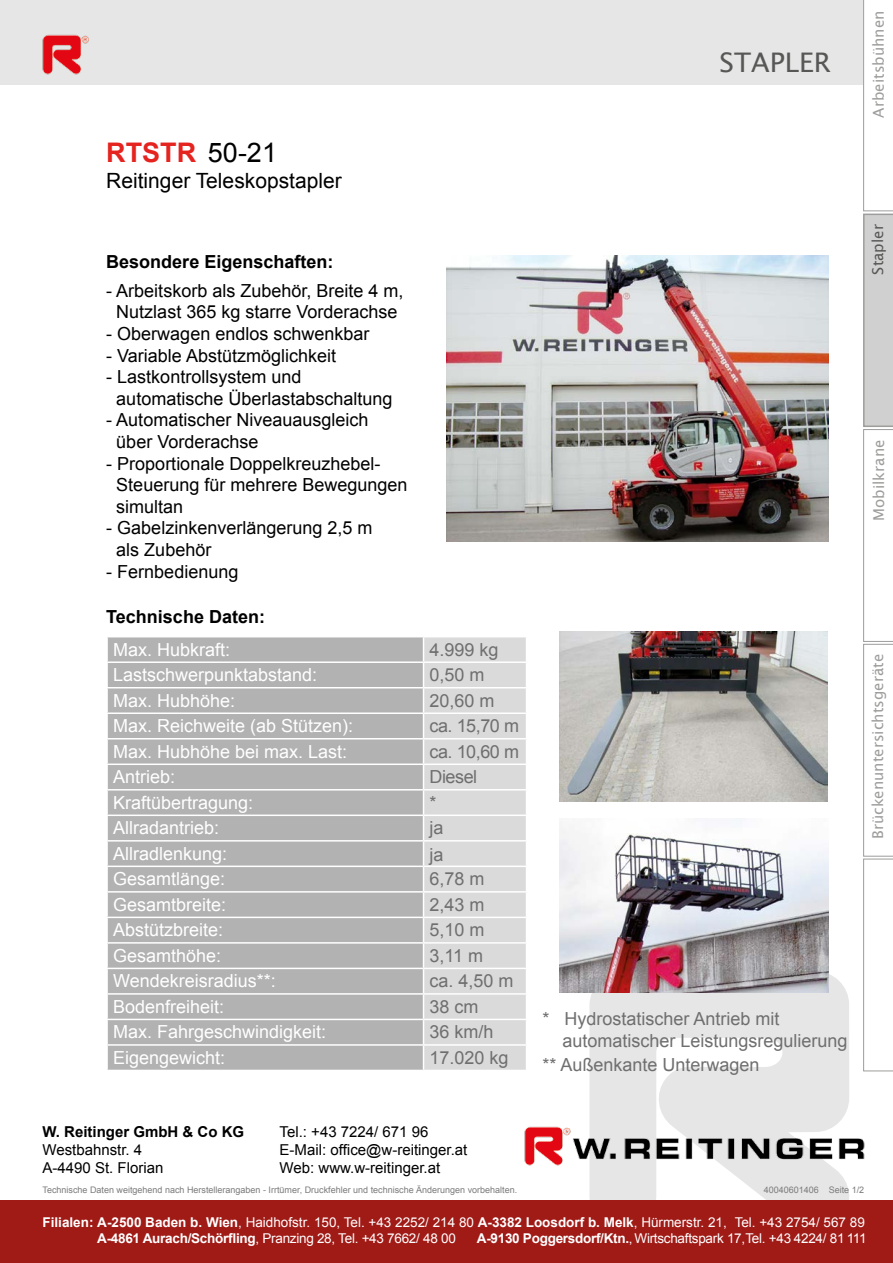
<style>
.page{position:relative;width:893px;height:1263px;background:#fff}
.page>*{position:absolute;margin:0;border:0;box-sizing:border-box;transform-origin:0 0}
.t1{font:700 27px "Arial";color:#e5231f}
.t2{font:27px "Lucida Sans";color:#575756}
.t3{font:21px "Arial";color:#000}
.t4{font:18px/21.6px "Arial";color:#000}
.t5{font:18px "Arial";color:#fff}
.t6{font:18px/21.6px "Arial";color:#706f6f}
.t7{font:700 18px "Arial";color:#000}
.t8{font:15px/18px "Arial";color:#000}
.t9{font:15px "Lucida Sans";color:#9d9d9c}
.t10{font:700 15px "Arial";color:#000}
.t11{font:15px "Lucida Sans";color:#575756}
.t12{font:13.5px/16.4px "Arial";color:#fff}
.t13{font:13.5px "Arial";letter-spacing:-.02em;color:#fff}
.t14{font:9px "Arial";color:#7c7b7b}
.s1{font-weight:400;color:#000}
.s2{font-weight:700}
</style>
<div class="page">
<svg style="left:589px;top:971px;width:260px;height:229px;fill:#e6e6e6"></svg>
<div style="left:0;top:1200px;width:893px;height:63px;background:#a01a16"></div>
<div style="left:0;top:0;width:863px;height:85px;background:#e6e6e6"></div>
<svg style="left:863px;top:0;width:30px;height:1071px"></svg>
<img style="left:42px;top:34px;width:47px;height:41px">
<img style="left:524px;top:1123px;width:341px;height:45px">
<div style="left:108px;top:637px;width:315px;height:433px;background:#b3b2b2"></div>
<hr style="left:106px;top:661px;width:317px;height:2px;background:#fff">
<hr style="left:106px;top:687px;width:317px;height:1px;background:#fff">
<hr style="left:106px;top:712px;width:317px;height:2px;background:#fff">
<hr style="left:106px;top:738px;width:317px;height:1px;background:#fff">
<hr style="left:106px;top:763px;width:317px;height:2px;background:#fff">
<hr style="left:106px;top:789px;width:317px;height:1px;background:#fff">
<hr style="left:106px;top:814px;width:317px;height:2px;background:#fff">
<hr style="left:106px;top:840px;width:317px;height:1px;background:#fff">
<hr style="left:106px;top:865px;width:317px;height:2px;background:#fff">
<hr style="left:106px;top:891px;width:317px;height:1px;background:#fff">
<hr style="left:106px;top:917px;width:317px;height:1px;background:#fff">
<hr style="left:106px;top:942px;width:317px;height:2px;background:#fff">
<hr style="left:106px;top:968px;width:317px;height:1px;background:#fff">
<hr style="left:106px;top:993px;width:317px;height:2px;background:#fff">
<hr style="left:106px;top:1019px;width:317px;height:1px;background:#fff">
<hr style="left:106px;top:1044px;width:317px;height:2px;background:#fff">
<svg style="left:423px;top:637px;width:103px;height:433px;background:#dcdcdc"></svg>
<img style="left:446px;top:255px;width:382px;height:286px">
<img style="left:559px;top:631px;width:269px;height:171px">
<img style="left:559px;top:819px;width:269px;height:174px">
<h1 class="t1" style="left:106px;top:135px;width:172px">RTSTR <span class="s1">50-21</span></h1>
<p class="t3" style="left:106px;top:166px;width:237px">Reitinger Teleskopstapler</p>
<p class="t7" style="left:106px;top:250px;width:229px">Besondere Eigenschaften:</p>
<p class="t4" style="left:106px;top:280px;width:299px;text-align:center">- Arbeitskorb als Zubehör, Breite 4 m,<br>Nutzlast 365 kg starre Vorderachse</p>
<p class="t4" style="left:106px;top:323px;width:265px">- Oberwagen endlos schwenkbar</p>
<p class="t4" style="left:106px;top:345px;width:231px">- Variable Abstützmöglichkeit</p>
<p class="t4" style="left:116px;top:366px;width:278px;text-indent:-10px">- Lastkontrollsystem und automatische Überlastabschaltung</p>
<p class="t4" style="left:116px;top:409px;width:254px;text-indent:-10px">- Automatischer Niveauausgleich über Vorderachse</p>
<p class="t4" style="left:116px;top:453px;width:293px;text-indent:-10px">- Proportionale Doppelkreuzhebel-<br>Steuerung für mehrere Bewegungen simultan</p>
<p class="t4" style="left:116px;top:517px;width:258px;text-indent:-10px">- Gabelzinkenverlängerung 2,5 m als Zubehör</p>
<p class="t4" style="left:106px;top:561px;width:134px">- Fernbedienung</p>
<p class="t7" style="left:106px;top:604px;width:160px">Technische Daten:</p>
<p class="t5" style="left:113px;top:638px;width:119px">Max. Hubkraft:</p>
<p class="t6" style="left:429px;top:639px;width:71px">4.999 kg</p>
<p class="t5" style="left:113px;top:663px;width:206px">Lastschwerpunktabstand:</p>
<p class="t6" style="left:429px;top:664px;width:57px">0,50 m</p>
<p class="t5" style="left:113px;top:689px;width:124px">Max. Hubhöhe:</p>
<p class="t6" style="left:429px;top:690px;width:67px">20,60 m</p>
<p class="t5" style="left:113px;top:714px;width:242px">Max. Reichweite (ab Stützen):</p>
<p class="t6" style="left:429px;top:715px;width:91px">ca. 15,70 m</p>
<p class="t5" style="left:113px;top:740px;width:236px">Max. Hubhöhe bei max. Last:</p>
<p class="t6" style="left:429px;top:741px;width:91px">ca. 10,60 m</p>
<p class="t5" style="left:113px;top:765px;width:64px">Antrieb:</p>
<p class="t6" style="left:429px;top:766px;width:49px">Diesel</p>
<p class="t5" style="left:113px;top:791px;width:142px">Kraftübertragung:</p>
<p class="t6" style="left:429px;top:792px;width:9px">*</p>
<p class="t5" style="left:113px;top:816px;width:108px">Allradantrieb:</p>
<p class="t6" style="left:429px;top:817px;width:16px">ja</p>
<p class="t5" style="left:113px;top:842px;width:116px">Allradlenkung:</p>
<p class="t6" style="left:429px;top:844px;width:16px">ja</p>
<p class="t5" style="left:113px;top:867px;width:114px">Gesamtlänge:</p>
<p class="t6" style="left:429px;top:868px;width:57px">6,78 m</p>
<p class="t5" style="left:113px;top:893px;width:115px">Gesamtbreite:</p>
<p class="t6" style="left:429px;top:894px;width:57px">2,43 m</p>
<p class="t5" style="left:113px;top:918px;width:112px">Abstützbreite:</p>
<p class="t6" style="left:429px;top:919px;width:57px">5,10 m</p>
<p class="t5" style="left:113px;top:944px;width:110px">Gesamthöhe:</p>
<p class="t6" style="left:429px;top:945px;width:55px">3,11 m</p>
<p class="t5" style="left:113px;top:969px;width:164px">Wendekreisradius**:</p>
<p class="t6" style="left:429px;top:970px;width:86px">ca. 4,50 m</p>
<p class="t5" style="left:113px;top:995px;width:113px">Bodenfreiheit:</p>
<p class="t6" style="left:429px;top:996px;width:51px">38 cm</p>
<p class="t5" style="left:113px;top:1020px;width:215px">Max. Fahrgeschwindigkeit:</p>
<p class="t6" style="left:429px;top:1021px;width:66px">36 km/h</p>
<p class="t5" style="left:113px;top:1046px;width:114px">Eigengewicht:</p>
<p class="t6" style="left:429px;top:1047px;width:81px">17.020 kg</p>
<p class="t10" style="left:43px;top:1121px;width:203px">W. Reitinger GmbH &amp; Co KG</p>
<p class="t8" style="left:43px;top:1141px;width:122px">Westbahnstr. 4<br>A-4490 St. Florian</p>
<p class="t8" style="left:280px;top:1123px;width:189px">Tel.: +43 7224/ 671 96<br>E-Mail: office@w-reitinger.at<br>Web: www.w-reitinger.at</p>
<p class="t14" style="left:43px;top:1183px;width:476px">Technische Daten weitgehend nach Herstellerangaben - Irrtümer, Druckfehler und technische Änderungen vorbehalten.</p>
<h1 class="t2" style="left:720px;top:47px;width:113px">STAPLER</h1>
<p class="t9" style="left:870px;top:118px;width:108px;rotate:-90deg">Arbeitsbühnen</p>
<p class="t11" style="left:869px;top:275px;width:52px;rotate:-90deg">Stapler</p>
<p class="t9" style="left:870px;top:521px;width:83px;rotate:-90deg">Mobilkrane</p>
<p class="t9" style="left:869px;top:839px;width:187px;rotate:-90deg">Brückenuntersichtsgeräte</p>
<p class="t6" style="left:562px;top:1008px;width:287px;text-indent:-20px">* Hydrostatischer Antrieb mit automatischer Leistungsregulierung</p>
<p class="t6" style="left:542px;top:1054px;width:219px">** Außenkante Unterwagen</p>
<p class="t14" style="left:764px;top:1183px;width:102px">40040601406 Seite 1/2</p>
<p class="t12" style="left:97px;top:1214px;width:769px;text-indent:-55px"><span class="s2">Filialen: A-2500 Baden b. Wien</span>, Haidhofstr. 150, Tel. +43 2252/ 214 80 <span class="s2">A-3382 Loosdorf b. Melk</span>, Hürmerstr. 21, Tel. +43 2754/ 567 89<br><span class="s2">A-4861 Aurach/Schörfling</span>, Pranzing 28, Tel. +43 7662/ 48 00</p>
<p class="t13" style="left:477px;top:1230px;width:391px"><span class="s2">A-9130 Poggersdorf/Ktn.</span>, Wirtschaftspark 17, Tel. +43 4224/ 81 111</p>
</div>
